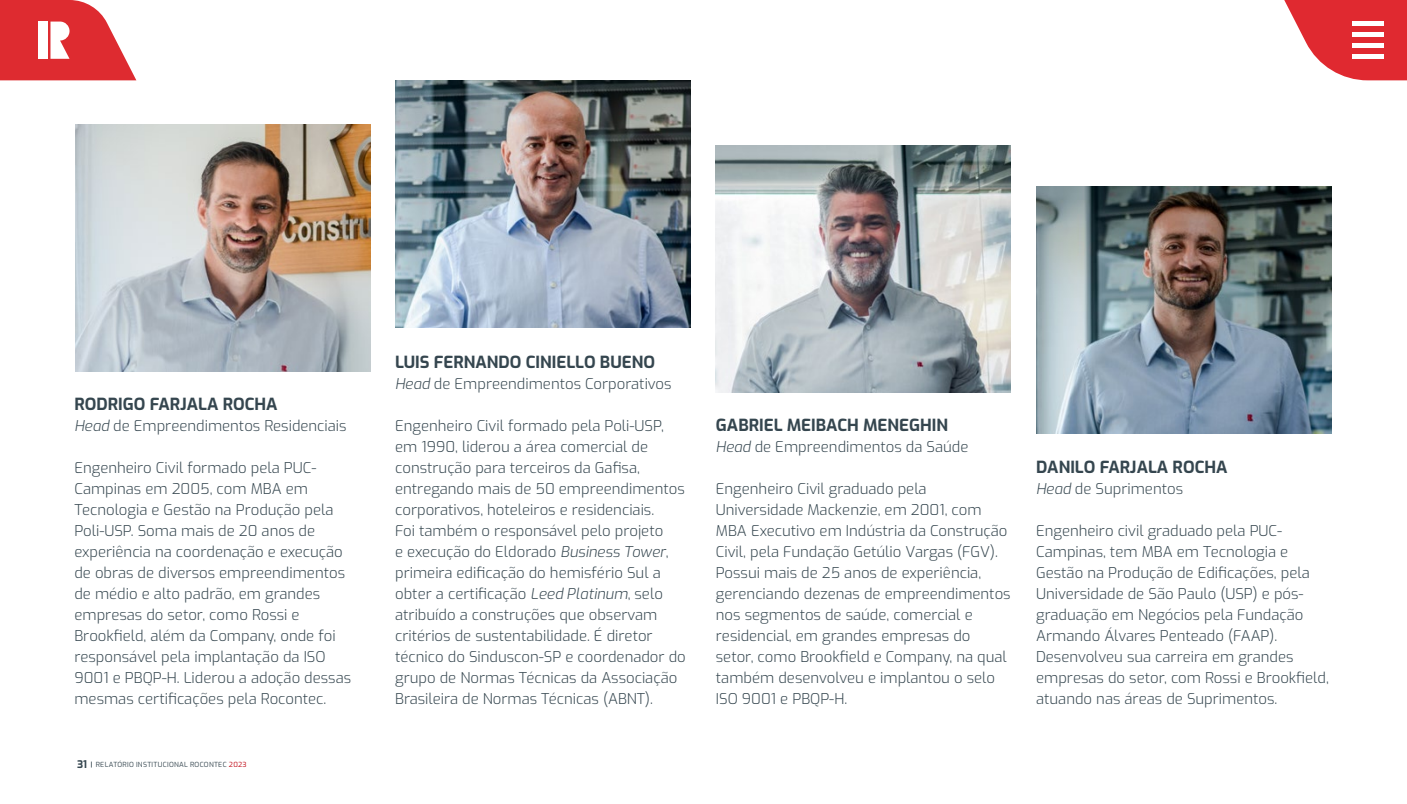
<style>
.page{position:relative;width:1407px;height:804px;background:#fff}
.page>*{position:absolute;margin:0;border:0;box-sizing:border-box;transform-origin:0 0}
.t1{font:700 16.62px "Exo";color:#35464f}
.t2{font:300 14.88px/21px "Exo";color:#35464f}
.t3{font:7px "Exo";letter-spacing:.04em;color:#35464f}
.s1{font-style:italic}
.s2{font-weight:700;font-size:10.5px}
.s3{font-weight:700}
.s4{color:#bf0512}
</style>
<div class="page">
<img style="left:75px;top:124px;width:295px;height:247px">
<img style="left:395px;top:80px;width:295px;height:247px">
<img style="left:716px;top:145px;width:295px;height:247px">
<img style="left:1036px;top:186px;width:295px;height:247px">
<svg style="left:0;top:0;width:136px;height:80px"></svg>
<svg style="left:1284px;top:0;width:123px;height:80px"></svg>
<div style="left:1352px;top:21px;width:31px;height:5px;background:#fff"></div>
<div style="left:1352px;top:32px;width:31px;height:5px;background:#fff"></div>
<div style="left:1352px;top:43px;width:31px;height:5px;background:#fff"></div>
<hr style="left:1352px;top:54px;width:31px;height:4px;background:#fff">
<p class="t1" style="left:74px;top:391px;width:205px">RODRIGO FARJALA ROCHA</p>
<p class="t2" style="left:74px;top:414px;width:274px"><span class="s1">Head</span> de Empreendimentos Residenciais</p>
<p class="t2" style="left:74px;top:456px;width:278px">Engenheiro Civil formado pela PUC-Campinas em 2005, com MBA em Tecnologia e Gestão na Produção pela Poli-USP. Soma mais de 20 anos de experiência na coordenação e execução de obras de diversos empreendimentos de médio e alto padrão, em grandes empresas do setor, como Rossi e Brookfield, além da Company, onde foi responsável pela implantação da ISO 9001 e PBQP-H. Liderou a adoção dessas mesmas certificações pela Rocontec.</p>
<p class="t3" style="left:77px;top:759px;width:171px"><span class="s2">31</span> <span class="s3">|</span> RELATÓRIO INSTITUCIONAL ROCONTEC <span class="s4">2023</span></p>
<p class="t1" style="left:395px;top:349px;width:261px">LUIS FERNANDO CINIELLO BUENO</p>
<p class="t2" style="left:395px;top:372px;width:278px"><span class="s1">Head</span> de Empreendimentos Corporativos</p>
<p class="t2" style="left:395px;top:414px;width:292px">Engenheiro Civil formado pela Poli-USP, em 1990, liderou a área comercial de construção para terceiros da Gafisa, entregando mais de 50 empreendimentos corporativos, hoteleiros e residenciais.<br>Foi também o responsável pelo projeto<br>e execução do Eldorado <span class="s1">Business Tower</span>, primeira edificação do hemisfério Sul a obter a certificação <span class="s1">Leed Platinum</span>, selo atribuído a construções que observam critérios de sustentabilidade. É diretor técnico do Sinduscon-SP e coordenador do grupo de Normas Técnicas da Associação Brasileira de Normas Técnicas (ABNT).</p>
<p class="t1" style="left:716px;top:412px;width:234px">GABRIEL MEIBACH MENEGHIN</p>
<p class="t2" style="left:716px;top:435px;width:254px"><span class="s1">Head</span> de Empreendimentos da Saúde</p>
<p class="t2" style="left:716px;top:477px;width:296px">Engenheiro Civil graduado pela Universidade Mackenzie, em 2001, com MBA Executivo em Indústria da Construção Civil, pela Fundação Getúlio Vargas (FGV).<br>Possui mais de 25 anos de experiência, gerenciando dezenas de empreendimentos nos segmentos de saúde, comercial e residencial, em grandes empresas do setor, como Brookfield e Company, na qual também desenvolveu e implantou o selo ISO 9001 e PBQP-H.</p>
<p class="t1" style="left:1036px;top:454px;width:193px">DANILO FARJALA ROCHA</p>
<p class="t2" style="left:1036px;top:477px;width:148px"><span class="s1">Head</span> de Suprimentos</p>
<p class="t2" style="left:1036px;top:519px;width:294px">Engenheiro civil graduado pela PUC-Campinas, tem MBA em Tecnologia e Gestão na Produção de Edificações, pela Universidade de São Paulo (USP) e pós&shy;graduação em Negócios pela Fundação Armando Álvares Penteado (FAAP).<br>Desenvolveu sua carreira em grandes empresas do setor, com Rossi e Brookfield, atuando nas áreas de Suprimentos.</p>
</div>
